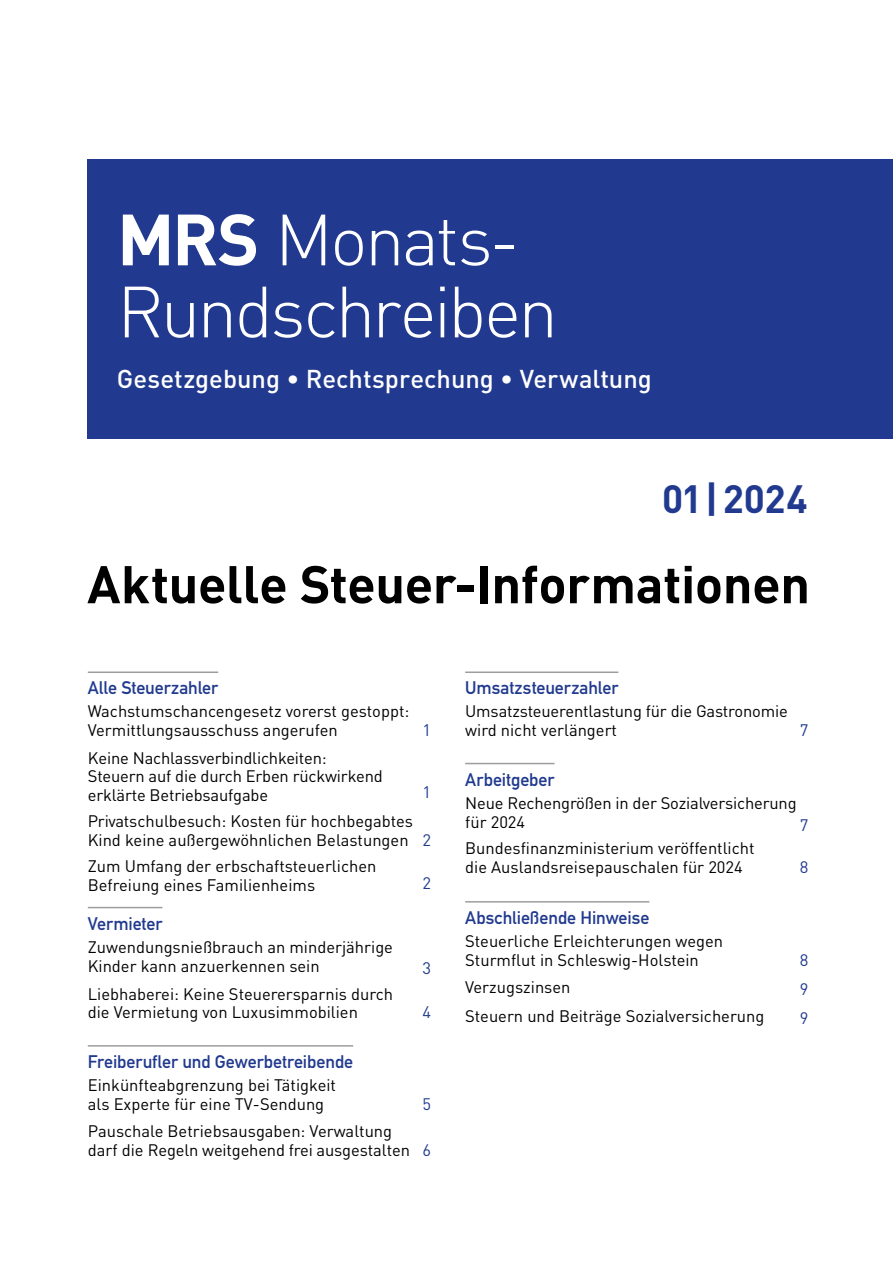
<style>
.page{position:relative;width:893px;height:1263px;background:#fff}
.page>*{position:absolute;margin:0;border:0;box-sizing:border-box;transform-origin:0 0}
.t1{font:300 71.25px/72px "DIN Pro";letter-spacing:-.04em;color:#fff}
.t2{font:700 52.2px "DIN Pro";letter-spacing:-.01em;color:#000}
.t3{font:700 39px "DIN Pro";color:#213a8f}
.t4{font:500 25.5px "DIN Pro";color:#fff}
.t5{font:18px "DIN Mittelschrift Std";letter-spacing:-.005em;color:#213a8f}
.t6{font:16.5px/18.8px "DIN Pro";color:#000}
.t7{font:16.5px "DIN Pro";color:#213a8f}
.s1{font-weight:700}
.s2{color:#213a8f}
</style>
<div class="page">
<hr style="left:88px;top:671px;width:130px;height:2px;background:#9d9d9c">
<hr style="left:88px;top:907px;width:74px;height:1px;background:#9d9d9c">
<hr style="left:88px;top:1045px;width:265px;height:1px;background:#9d9d9c">
<hr style="left:465px;top:671px;width:153px;height:2px;background:#9d9d9c">
<hr style="left:465px;top:763px;width:90px;height:1px;background:#9d9d9c">
<hr style="left:465px;top:901px;width:184px;height:1px;background:#9d9d9c">
<div style="left:87px;top:160px;width:806px;height:279px;background:#213a8f"></div>
<h1 class="t1" style="left:117px;top:201px;width:443px"><span class="s1">MRS</span> Monats-<br>Rundschreiben</h1>
<h3 class="t4" style="left:117px;top:361px;width:536px">Gesetzgebung • Rechtsprechung • Verwaltung</h3>
<h3 class="t3" style="left:662px;top:473px;width:147px">01 |2024</h3>
<h2 class="t2" style="left:87px;top:549px;width:724px">Aktuelle Steuer-Informationen</h2>
<p class="t5" style="left:88px;top:677px;width:132px">Alle Steuerzahler</p>
<p class="t6" style="left:88px;top:701px;width:323px">Wachstumschancengesetz vorerst gestoppt:<br>Vermittlungsausschuss angerufen</p>
<p class="t7" style="left:423px;top:719px;width:10px">1</p>
<p class="t6" style="left:88px;top:747px;width:296px">Keine Nachlassverbindlichkeiten:<br>Steuern auf die durch Erben rückwirkend erklärte Betriebsaufgabe</p>
<p class="t7" style="left:423px;top:781px;width:10px">1</p>
<p class="t6" style="left:88px;top:811px;width:345px">Privatschulbesuch: Kosten für hochbegabtes<br>Kind keine außergewöhnlichen Belastungen <span class="s2">2</span></p>
<p class="t6" style="left:88px;top:856px;width:290px">Zum Umfang der erbschaftsteuerlichen<br>Befreiung eines Familienheims</p>
<p class="t7" style="left:423px;top:872px;width:10px">2</p>
<p class="t5" style="left:88px;top:913px;width:76px">Vermieter</p>
<p class="t6" style="left:88px;top:936px;width:307px;line-height:19.5px">Zuwendungsnießbrauch an minderjährige<br>Kinder kann anzuerkennen sein</p>
<p class="t6" style="left:88px;top:983px;width:307px">Liebhaberei: Keine Steuerersparnis durch die Vermietung von Luxusimmobilien</p>
<p class="t7" style="left:423px;top:956px;width:10px">3</p>
<p class="t7" style="left:423px;top:1001px;width:10px">4</p>
<p class="t5" style="left:88px;top:1051px;width:267px">Freiberufler und Gewerbetreibende</p>
<p class="t6" style="left:88px;top:1075px;width:250px">Einkünfteabgrenzung bei Tätigkeit als Experte für eine TV-Sendung</p>
<p class="t7" style="left:423px;top:1092px;width:10px">5</p>
<p class="t6" style="left:88px;top:1121px;width:345px">Pauschale Betriebsausgaben: Verwaltung<br>darf die Regeln weitgehend frei ausgestalten <span class="s2">6</span></p>
<p class="t5" style="left:465px;top:677px;width:155px">Umsatzsteuerzahler</p>
<p class="t6" style="left:465px;top:701px;width:324px">Umsatzsteuerentlastung für die Gastronomie wird nicht verlängert</p>
<p class="t7" style="left:800px;top:719px;width:10px">7</p>
<p class="t5" style="left:465px;top:769px;width:91px">Arbeitgeber</p>
<p class="t6" style="left:465px;top:792px;width:333px;line-height:19.5px">Neue Rechengrößen in der Sozialversicherung für 2024</p>
<p class="t7" style="left:800px;top:814px;width:10px">7</p>
<p class="t6" style="left:465px;top:838px;width:291px">Bundesfinanzministerium veröffentlicht die Auslandsreisepauschalen für 2024</p>
<p class="t5" style="left:465px;top:907px;width:186px">Abschließende Hinweise</p>
<p class="t6" style="left:465px;top:930px;width:259px;line-height:19.5px">Steuerliche Erleichterungen wegen<br>Sturmflut in Schleswig-Holstein</p>
<p class="t7" style="left:800px;top:856px;width:10px">8</p>
<p class="t7" style="left:800px;top:949px;width:10px">8</p>
<p class="t6" style="left:465px;top:977px;width:107px">Verzugszinsen</p>
<p class="t7" style="left:800px;top:977px;width:10px">9</p>
<p class="t6" style="left:465px;top:1006px;width:301px">Steuern und Beiträge Sozialversicherung</p>
<p class="t7" style="left:800px;top:1006px;width:10px">9</p>
</div>
